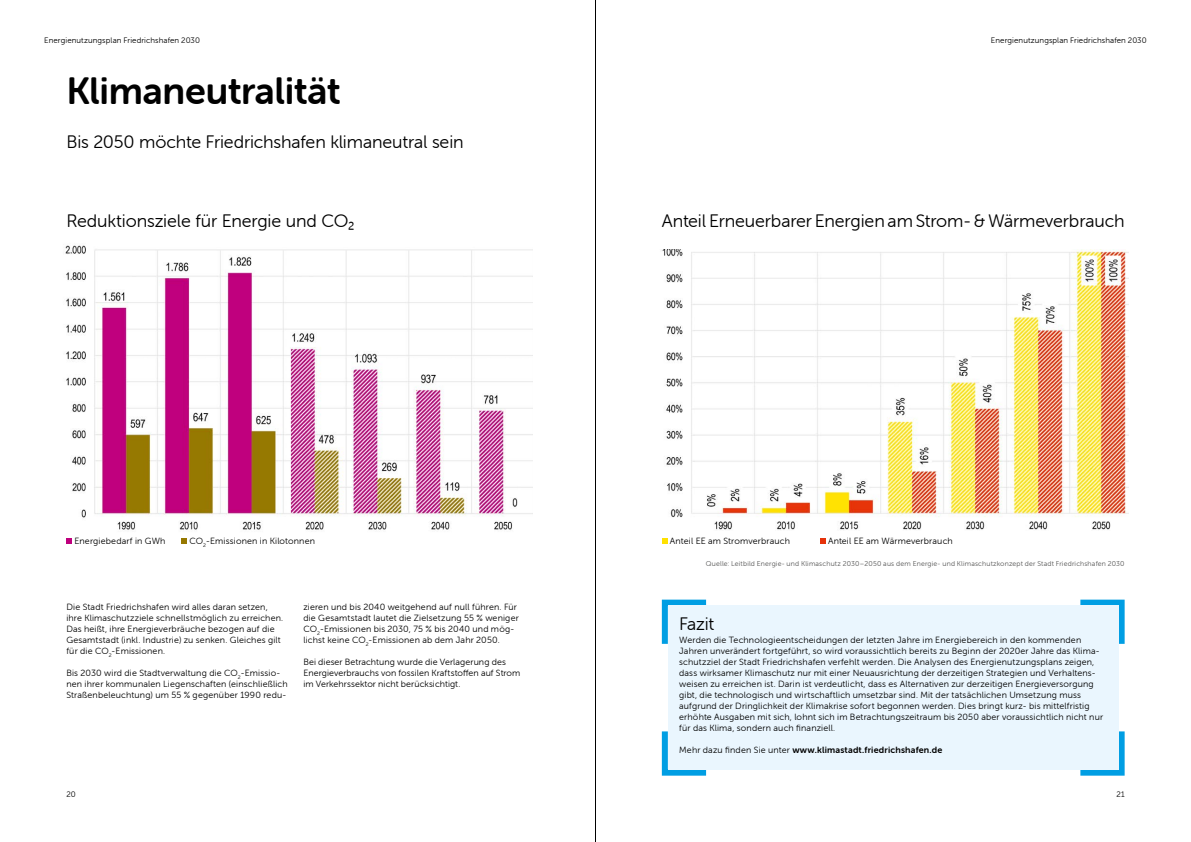
<style>
.page{position:relative;width:1191px;height:842px;background:#fff}
.page>*{position:absolute;margin:0;border:0;box-sizing:border-box;transform-origin:0 0}
.FRH_Kernbotschaft_38{font:38px "Museo Sans Rounded 700";letter-spacing:-.01em;color:#000}
.FRH_Subheadline_18_2{font:18px "Museo Sans Rounded 300";letter-spacing:-.005em;color:#000}
.FRH_Copytext_9_11{font:9px/11px "Museo Sans Rounded 300";letter-spacing:.02em;color:#000}
.FRH_Copytext{font:9px/11px "Museo Sans Rounded 300";letter-spacing:.01em;color:#000}
.FRH_Copytext_9_11-2{font:9px "Museo Sans Rounded 700";letter-spacing:.02em;color:#000}
.t1{font:8px "Museo Sans Rounded 300";letter-spacing:.01em;color:#000}
.FRH_Bildunterschrift{font:7px "Museo Sans Rounded 300";letter-spacing:.025em;color:#565655}
.s1{font-family:"Museo Sans Rounded 300"}
</style>
<div class="page">
<hr style="left:595px;top:0;width:1px;height:842px;background:#000">
<svg style="left:662px;top:538px;width:5px;height:6px"></svg>
<svg style="left:820px;top:538px;width:5px;height:6px"></svg>
<svg style="left:66px;top:538px;width:6px;height:6px"></svg>
<svg style="left:181px;top:538px;width:6px;height:6px"></svg>
<img style="left:65px;top:245px;width:467px;height:285px">
<img style="left:662px;top:250px;width:466px;height:280px">
<svg style="left:661px;top:599px;width:51px;height:45px"></svg>
<svg style="left:661px;top:731px;width:46px;height:45px"></svg>
<svg style="left:1080px;top:725px;width:45px;height:51px"></svg>
<svg style="left:1074px;top:599px;width:51px;height:51px"></svg>
<div style="left:668px;top:606px;width:450px;height:164px;background:#eaf6fe"></div>
<p class="t1" style="left:44px;top:35px;width:157px">Energienutzungsplan Friedrichshafen 2030</p>
<p class="t1" style="left:991px;top:35px;width:157px">Energienutzungsplan Friedrichshafen 2030</p>
<h1 class="FRH_Kernbotschaft_38" style="left:66px;top:70px;width:276px">Klimaneutralität</h1>
<h2 class="FRH_Subheadline_18_2" style="left:66px;top:132px;width:399px">Bis 2050 möchte Friedrichshafen klimaneutral sein</h2>
<h2 class="FRH_Subheadline_18_2" style="left:66px;top:211px;width:290px">Reduktionsziele für Energie und CO₂</h2>
<h2 class="FRH_Subheadline_18_2" style="left:662px;top:211px;width:464px">Anteil Erneuerbarer Energien am Strom- &amp; Wärmeverbrauch</h2>
<p class="FRH_Copytext_9_11" style="left:74px;top:535px;width:93px">Energiebedarf in GWh</p>
<p class="FRH_Copytext_9_11" style="left:190px;top:535px;width:127px">CO<sub>2</sub>-Emissionen in Kilotonnen</p>
<p class="FRH_Copytext_9_11" style="left:66px;top:601px;width:218px">Die Stadt Friedrichshafen wird alles daran setzen, ihre Klimaschutzziele schnellstmöglich zu erreichen.<br>Das heißt, ihre Energieverbräuche bezogen auf die Gesamtstadt (inkl. Industrie) zu senken. Gleiches gilt für die CO<sub>2</sub>-Emissionen.</p>
<p class="FRH_Copytext_9_11" style="left:66px;top:667px;width:223px">Bis 2030 wird die Stadtverwaltung die CO<sub>2</sub>-Emissio&shy;nen ihrer kommunalen Liegenschaften (einschließlich<br>Straßenbeleuchtung) um 55 % gegenüber 1990 redu-</p>
<p class="FRH_Copytext_9_11" style="left:303px;top:601px;width:217px">zieren und bis 2040 weitgehend auf null führen. Für die Gesamtstadt lautet die Zielsetzung 55 % weniger CO<sub>2</sub>-Emissionen bis 2030, 75 % bis 2040 und mög&shy;lichst keine CO<sub>2</sub>-Emissionen ab dem Jahr 2050.</p>
<p class="FRH_Copytext" style="left:303px;top:656px;width:218px">Bei dieser Betrachtung wurde die Verlagerung des<br>Energieverbrauchs von fossilen Kraftstoffen auf Strom im Verkehrssektor nicht berücksichtigt.</p>
<p class="FRH_Copytext_9_11" style="left:670px;top:535px;width:122px">Anteil EE am Stromverbrauch</p>
<p class="FRH_Copytext_9_11" style="left:828px;top:535px;width:126px">Anteil EE am Wärmeverbrauch</p>
<p class="FRH_Bildunterschrift" style="left:706px;top:560px;width:420px">Quelle: Leitbild Energie- und Klimaschutz 2030 – 2050 aus dem Energie- und Klimaschutzkonzept der Stadt Friedrichshafen 2030</p>
<h2 class="FRH_Subheadline_18_2" style="left:679px;top:614px;width:36px">Fazit</h2>
<p class="FRH_Copytext_9_11" style="left:679px;top:634px;width:425px">Werden die Technologieentscheidungen der letzten Jahre im Energiebereich in den kommenden Jahren unverändert fortgeführt, so wird voraussichtlich bereits zu Beginn der 2020er Jahre das Klima&shy;schutzziel der Stadt Friedrichshafen verfehlt werden. Die Analysen des Energienutzungsplans zeigen, dass wirksamer Klimaschutz nur mit einer Neuausrichtung der derzeitigen Strategien und Verhaltens&shy;weisen zu erreichen ist. Darin ist verdeutlicht, dass es Alternativen zur derzeitigen Energieversorgung gibt, die technologisch und wirtschaftlich umsetzbar sind. Mit der tatsächlichen Umsetzung muss aufgrund der Dringlichkeit der Klimakrise sofort begonnen werden. Dies bringt kurz- bis mittelfristig erhöhte Ausgaben mit sich, lohnt sich im Betrachtungszeitraum bis 2050 aber voraussichtlich nicht nur für das Klima, sondern auch finanziell.</p>
<p class="FRH_Copytext_9_11-2" style="left:679px;top:745px;width:265px"><span class="s1">Mehr dazu finden Sie unter</span> www.klimastadt.friedrichshafen.de</p>
<p class="t1" style="left:66px;top:790px;width:11px">20</p>
<p class="t1" style="left:1116px;top:790px;width:10px">21</p>
</div>
